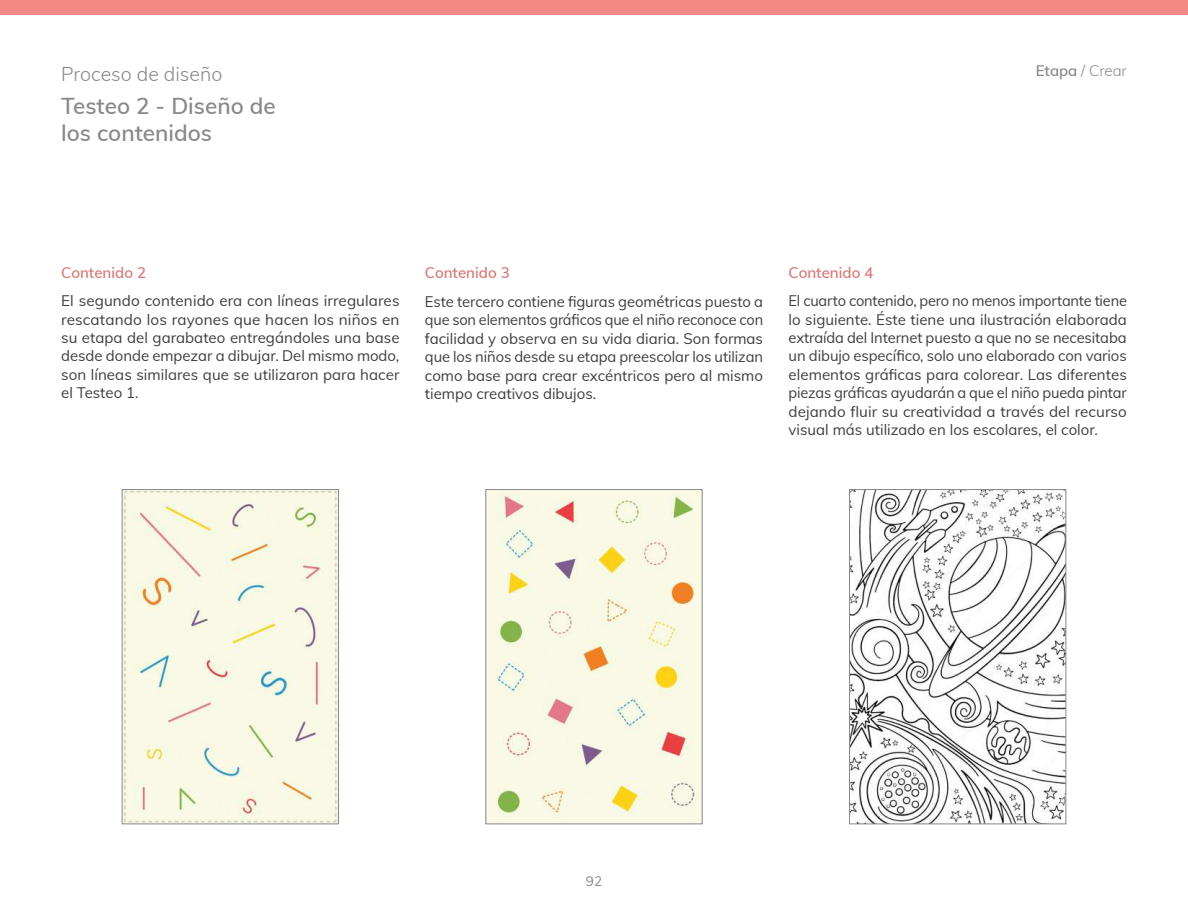
<style>
.page{position:relative;width:1188px;height:918px;background:#fff}
.page>*{position:absolute;margin:0;border:0;box-sizing:border-box;transform-origin:0 0}
.t1{font:600 22.5px/27px "Muli";color:#87898c}
.t2{font:300 19.5px "Muli";color:#87898c}
.t3{font:15px/18.5px "Muli";color:#3e3e3f;text-align:justify}
.t4{font:600 15px "Muli";color:#d47a78}
.t5{font:300 15px "Muli";color:#87898c}
.t6{font:13.5px "Muli";color:#87898c}
.s1{font-weight:600}
</style>
<div class="page">
<div style="left:0;top:0;width:1188px;height:14px;background:#f38885"></div>
<img style="left:124px;top:491px;width:213px;height:331px">
<div style="left:122px;top:489px;width:217px;height:335px;border:1px solid #87898c"></div>
<img style="left:488px;top:491px;width:212px;height:331px">
<div style="left:486px;top:489px;width:216px;height:335px;border:1px solid #87898c"></div>
<img style="left:851px;top:491px;width:213px;height:331px">
<div style="left:849px;top:489px;width:217px;height:335px;border:1px solid #87898c"></div>
<h2 class="t2" style="left:61px;top:60px;width:163px">Proceso de diseño</h2>
<p class="t5" style="left:1036px;top:60px;width:93px"><span class="s1">Etapa</span> / Crear</p>
<h1 class="t1" style="left:61px;top:91px;width:216px">Testeo 2 - Diseño de los contenidos</h1>
<p class="t4" style="left:61px;top:262px;width:86px">Contenido 2</p>
<p class="t3" style="left:61px;top:291px;width:340px">El segundo contenido era con líneas irregulares rescatando los rayones que hacen los niños en su etapa del garabateo entregándoles una base desde donde empezar a dibujar. Del mismo modo, son líneas similares que se utilizaron para hacer el Testeo 1.</p>
<p class="t4" style="left:425px;top:262px;width:86px">Contenido 3</p>
<p class="t4" style="left:789px;top:262px;width:86px">Contenido 4</p>
<p class="t3" style="left:789px;top:291px;width:340px">El cuarto contenido, pero no menos importante tiene lo siguiente. Éste tiene una ilustración elaborada extraída del Internet puesto a que no se necesitaba un dibujo específico, solo uno elaborado con varios elementos gráficas para colorear. Las diferentes piezas gráficas ayudarán a que el niño pueda pintar dejando fluir su creatividad a través del recurso visual más utilizado en los escolares, el color.</p>
<p class="t3" style="left:425px;top:291px;width:340px">Este tercero contiene figuras geométricas puesto a que son elementos gráficos que el niño reconoce con facilidad y observa en su vida diaria. Son formas que los niños desde su etapa preescolar los utilizan como base para crear excéntricos pero al mismo tiempo creativos dibujos.</p>
<p class="t6" style="left:586px;top:871px;width:18px">92</p>
</div>
